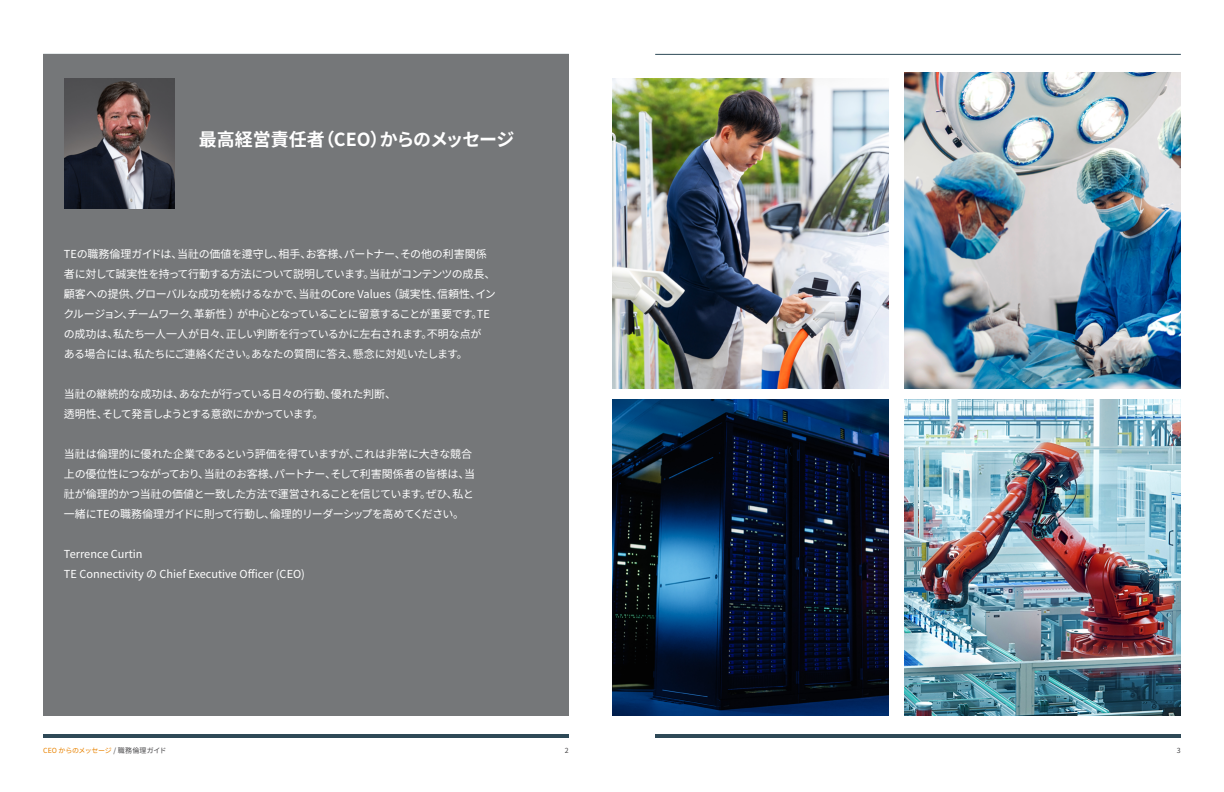
<style>
.page{position:relative;width:1224px;height:792px;background:#fff}
.page>*{position:absolute;margin:0;border:0;box-sizing:border-box;transform-origin:0 0}
.t1{font:700 18px "Noto Sans CJ Kkr";color:#fff}
.t2{font:11px/20px "Noto Sans CJ Kkr";letter-spacing:-.025em;color:#fff}
.t3{font:11px/20px "Noto Sans CJ Kkr";color:#fff}
.t4{font:7px "Noto Sans CJ Kkr";letter-spacing:-.025em;color:#e98300}
.t5{font:7px "Noto Sans CJ Kkr";color:#464547}
.s1{color:#464547}
</style>
<div class="page">
<hr style="left:43px;top:734px;width:526px;height:4px;background:#2e4957">
<hr style="left:655px;top:734px;width:526px;height:4px;background:#2e4957">
<hr style="left:655px;top:54px;width:526px;height:1px;background:#2e4957">
<div style="left:43px;top:54px;width:526px;height:662px;background:#757779"></div>
<img style="left:64px;top:78px;width:111px;height:131px">
<img style="left:612px;top:78px;width:276px;height:310px">
<img style="left:905px;top:399px;width:276px;height:317px">
<img style="left:905px;top:72px;width:276px;height:316px">
<img style="left:612px;top:399px;width:276px;height:317px">
<h1 class="t1" style="left:199px;top:129px;width:317px">最高経営責任者（CEO）からのメッセージ</h1>
<p class="t2" style="left:64px;top:244px;width:434px">TEの職務倫理ガイドは、当社の価値を遵守し、相手、お客様、パートナー、その他の利害関係者に対して誠実性を持って行動する方法について説明しています。当社がコンテンツの成長、顧客への提供、グローバルな成功を続けるなかで、当社のCore Values （誠実性、信頼性、インクルージョン、チームワーク、革新性 ）が中心となっていることに留意することが重要です。TEの成功は、私たち一人一人が日々、正しい判断を行っているかに左右されます。不明な点が<br>ある場合には、私たちにご連絡ください。あなたの質問に答え、懸念に対処いたします。</p>
<p class="t2" style="left:64px;top:384px;width:334px">当社の継続的な成功は、あなたが行っている日々の行動、優れた判断、透明性、そして発言しようとする意欲にかかっています。</p>
<p class="t2" style="left:64px;top:444px;width:413px">当社は倫理的に優れた企業であるという評価を得ていますが、これは非常に大きな競合上の優位性につながっており、当社のお客様、パートナー、そして利害関係者の皆様は、当社が倫理的かつ当社の価値と一致した方法で運営されることを信じています。ぜひ、私と一緒にTEの職務倫理ガイドに則って行動し、倫理的リーダーシップを高めてください。</p>
<p class="t3" style="left:64px;top:544px;width:243px">Terrence Curtin<br>TE Connectivity の Chief Executive Officer (CEO)</p>
<p class="t4" style="left:43px;top:746px;width:125px">CEO からのメッセージ <span class="s1">/ 職務倫理ガイド</span></p>
<p class="t5" style="left:565px;top:746px;width:5px">2</p>
<p class="t5" style="left:1177px;top:746px;width:5px">3</p>
</div>
